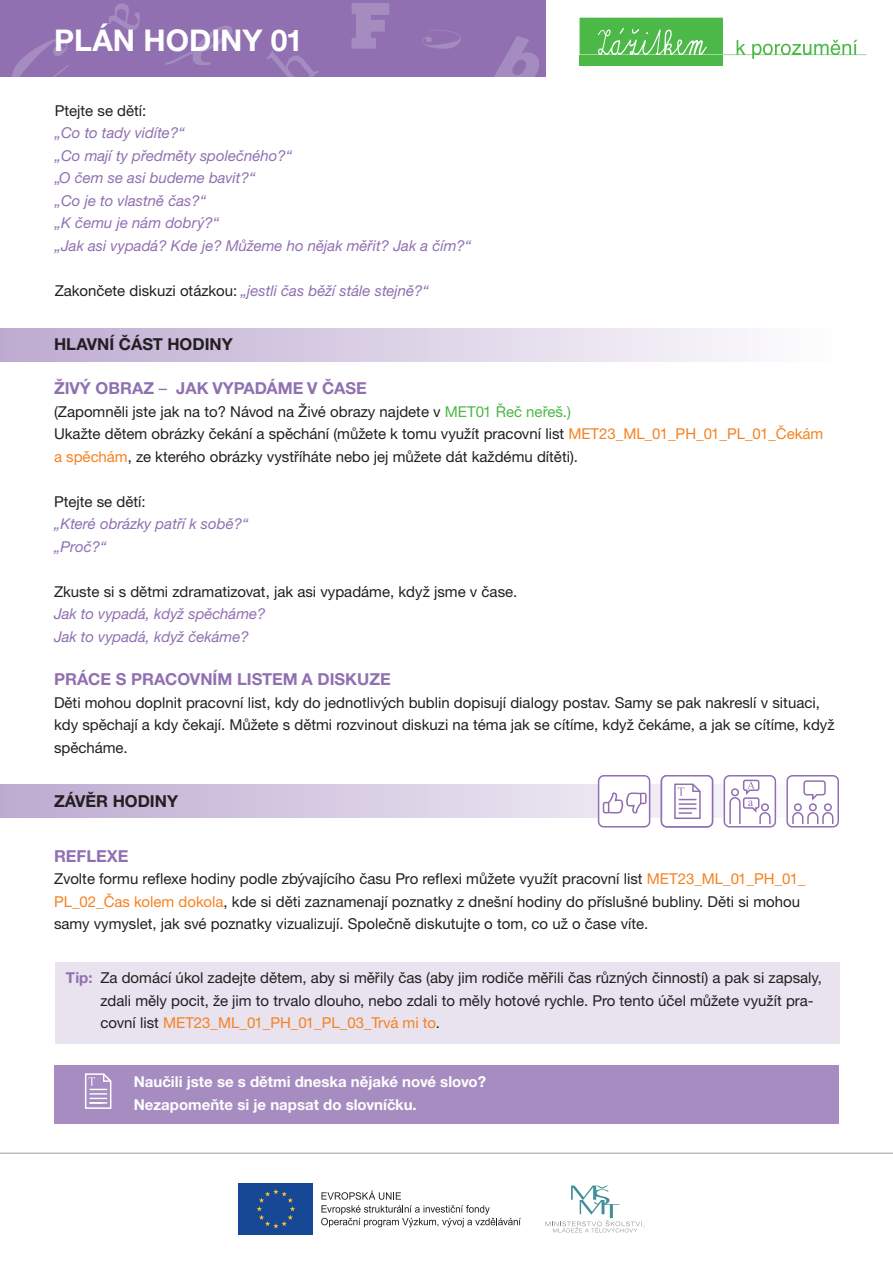
<style>
.page{position:relative;width:893px;height:1263px;background:#fff}
.page>*{position:absolute;margin:0;border:0;box-sizing:border-box;transform-origin:0 0}
.t1{font:700 30px "Helvetica Neue CE";color:#fff}
.t2{font:700 16.5px "Helvetica Neue CE";color:#9070b1}
.t3{font:700 16.5px "Helvetica Neue CE";color:#231f20}
.t4{font:15px/22.5px "Helvetica Neue CE";color:#231f20}
.t5{font:italic 15px "Helvetica Neue CE";color:#9070b1}
.t6{font:700 15px "Helvetica Neue CE";color:#fff}
.TEXT{font:700 15px "Helvetica Neue CE";color:#9070b1}
.s1{font-style:normal;color:#231f20}
.s2{color:#4cb848}
.s3{color:#f58220}
</style>
<div class="page">
<div style="left:0;top:0;width:546px;height:77px;background:#9070b1"></div>
<svg style="left:109px;top:3px;width:31px;height:27px"></svg>
<svg style="left:494px;top:36px;width:45px;height:41px"></svg>
<svg style="left:12px;top:38px;width:57px;height:39px"></svg>
<svg style="left:165px;top:26px;width:67px;height:39px"></svg>
<svg style="left:352px;top:3px;width:37px;height:46px"></svg>
<svg style="left:267px;top:51px;width:52px;height:26px"></svg>
<svg style="left:422px;top:29px;width:39px;height:20px"></svg>
<svg style="left:580px;top:17px;width:287px;height:49px"></svg>
<hr style="left:0;top:1152px;width:893px;height:2px;background:#231f20">
<svg style="left:321px;top:1190px;width:200px;height:37px"></svg>
<div style="left:237px;top:1181px;width:78px;height:56px;background:linear-gradient(to right,#fff,#fff)"></div>
<div style="left:239px;top:1183px;width:74px;height:51px;background:#174895"></div>
<svg style="left:257px;top:1189px;width:38px;height:39px"></svg>
<svg style="left:545px;top:1185px;width:100px;height:47px"></svg>
<div style="left:0;top:328px;width:839px;height:33px;background:linear-gradient(to right,#bdabd1,#fefefe)"></div>
<svg style="left:0;top:785px;width:777px;height:33px"></svg>
<div style="left:786px;top:775px;width:53px;height:52px;border:2px solid #9070b1;border-radius:5px"></div>
<svg style="left:791px;top:780px;width:43px;height:45px"></svg>
<div style="left:724px;top:776px;width:51px;height:51px;background:#fff;border-radius:5px"></div>
<div style="left:724px;top:775px;width:52px;height:52px;border:2px solid #9070b1;border-radius:5px"></div>
<svg style="left:729px;top:779px;width:42px;height:46px"></svg>
<div style="left:661px;top:776px;width:51px;height:51px;background:#fff;border-radius:5px"></div>
<div style="left:661px;top:775px;width:52px;height:52px;border:2px solid #9070b1;border-radius:5px"></div>
<svg style="left:674px;top:783px;width:27px;height:36px"></svg>
<div style="left:599px;top:776px;width:51px;height:51px;background:#fff;border-radius:5px"></div>
<div style="left:598px;top:775px;width:52px;height:52px;border:2px solid #9070b1;border-radius:5px"></div>
<svg style="left:602px;top:792px;width:45px;height:22px"></svg>
<div style="left:55px;top:1065px;width:784px;height:58px;background:#a68cc0"></div>
<svg style="left:85px;top:1073px;width:27px;height:36px"></svg>
<div style="left:55px;top:962px;width:785px;height:81px;background:#e9e2ef"></div>
<h1 class="t1" style="left:54px;top:22px;width:250px">PLÁN HODINY 01</h1>
<p class="t4" style="left:55px;top:100px;width:93px">Ptejte se dětí:</p>
<p class="t5" style="left:55px;top:124px;width:131px">„Co to tady vidíte?“</p>
<p class="t5" style="left:55px;top:147px;width:239px">„Co mají ty předměty společného?“</p>
<p class="t5" style="left:55px;top:169px;width:202px">„O čem se asi budeme bavit?“</p>
<p class="t5" style="left:55px;top:192px;width:153px">„Co je to vlastně čas?“</p>
<p class="t5" style="left:55px;top:214px;width:166px">„K čemu je nám dobrý?“</p>
<p class="t5" style="left:55px;top:237px;width:418px">„Jak asi vypadá? Kde je? Můžeme ho nějak měřit? Jak a čím?“</p>
<p class="t5" style="left:55px;top:282px;width:376px"><span class="s1">Zakončete diskuzi otázkou:</span> „jestli čas běží stále stejně?“</p>
<p class="t3" style="left:54px;top:334px;width:180px">HLAVNÍ ČÁST HODINY</p>
<p class="t2" style="left:54px;top:378px;width:102px">ŽIVÝ OBRAZ</p>
<p class="t2" style="left:176px;top:378px;width:192px">JAK VYPADÁME V ČASE</p>
<p class="t4" style="left:54px;top:400px;width:518px">(Zapomněli jste jak na to? Návod na Živé obrazy najdete v <span class="s2">MET01 Řeč neřeš.)</span></p>
<p class="t4" style="left:54px;top:423px;width:771px">Ukažte dětem obrázky čekání a spěchání (můžete k tomu využít pracovní list <span class="s3">MET23_ML_01_PH_01_PL_01_Čekám a spěchám</span>, ze kterého obrázky vystříháte nebo jej můžete dát každému dítěti).</p>
<p class="t4" style="left:54px;top:490px;width:93px">Ptejte se dětí:</p>
<p class="t5" style="left:54px;top:515px;width:196px">„Které obrázky patří k sobě?“</p>
<p class="t5" style="left:54px;top:537px;width:54px">„Proč?“</p>
<p class="t4" style="left:54px;top:580px;width:465px">Zkuste si s dětmi zdramatizovat, jak asi vypadáme, když jsme v čase.</p>
<p class="t5" style="left:54px;top:605px;width:213px">Jak to vypadá, když spěcháme?</p>
<p class="t5" style="left:54px;top:627px;width:196px">Jak to vypadá, když čekáme?</p>
<p class="t2" style="left:54px;top:669px;width:338px">PRÁCE S PRACOVNÍM LISTEM A DISKUZE</p>
<p class="t4" style="left:54px;top:691px;width:782px">Děti mohou doplnit pracovní list, kdy do jednotlivých bublin dopisují dialogy postav. Samy se pak nakreslí v situaci, kdy spěchají a kdy čekají. Můžete s dětmi rozvinout diskuzi na téma jak se cítíme, když čekáme, a jak se cítíme, když spěcháme.</p>
<p class="t3" style="left:54px;top:791px;width:126px">ZÁVĚR HODINY</p>
<p class="t2" style="left:54px;top:845px;width:76px">REFLEXE</p>
<p class="t4" style="left:54px;top:868px;width:753px">Zvolte formu reflexe hodiny podle zbývajícího času Pro reflexi můžete využít pracovní list <span class="s3">MET23_ML_01_PH_01_<br>PL_02_Čas kolem dokola</span>, kde si děti zaznamenají poznatky z dnešní hodiny do příslušné bubliny. Děti si mohou samy vymyslet, jak své poznatky vizualizují. Společně diskutujte o tom, co už o čase víte.</p>
<p class="TEXT" style="left:66px;top:969px;width:28px">Tip:</p>
<p class="t4" style="left:100px;top:967px;width:723px">Za domácí úkol zadejte dětem, aby si měřily čas (aby jim rodiče měřili čas různých činností) a pak si zapsaly, zdali měly pocit, že jim to trvalo dlouho, nebo zdali to měly hotové rychle. Pro tento účel můžete využít pra&shy;covní list <span class="s3">MET23_ML_01_PH_01_PL_03_Trvá mi to</span>.</p>
<p class="t6" style="left:134px;top:1072px;width:354px">Naučili jste se s dětmi dneska nějaké nové slovo?</p>
<p class="t6" style="left:134px;top:1095px;width:284px">Nezapomeňte si je napsat do slovníčku.</p>
</div>
